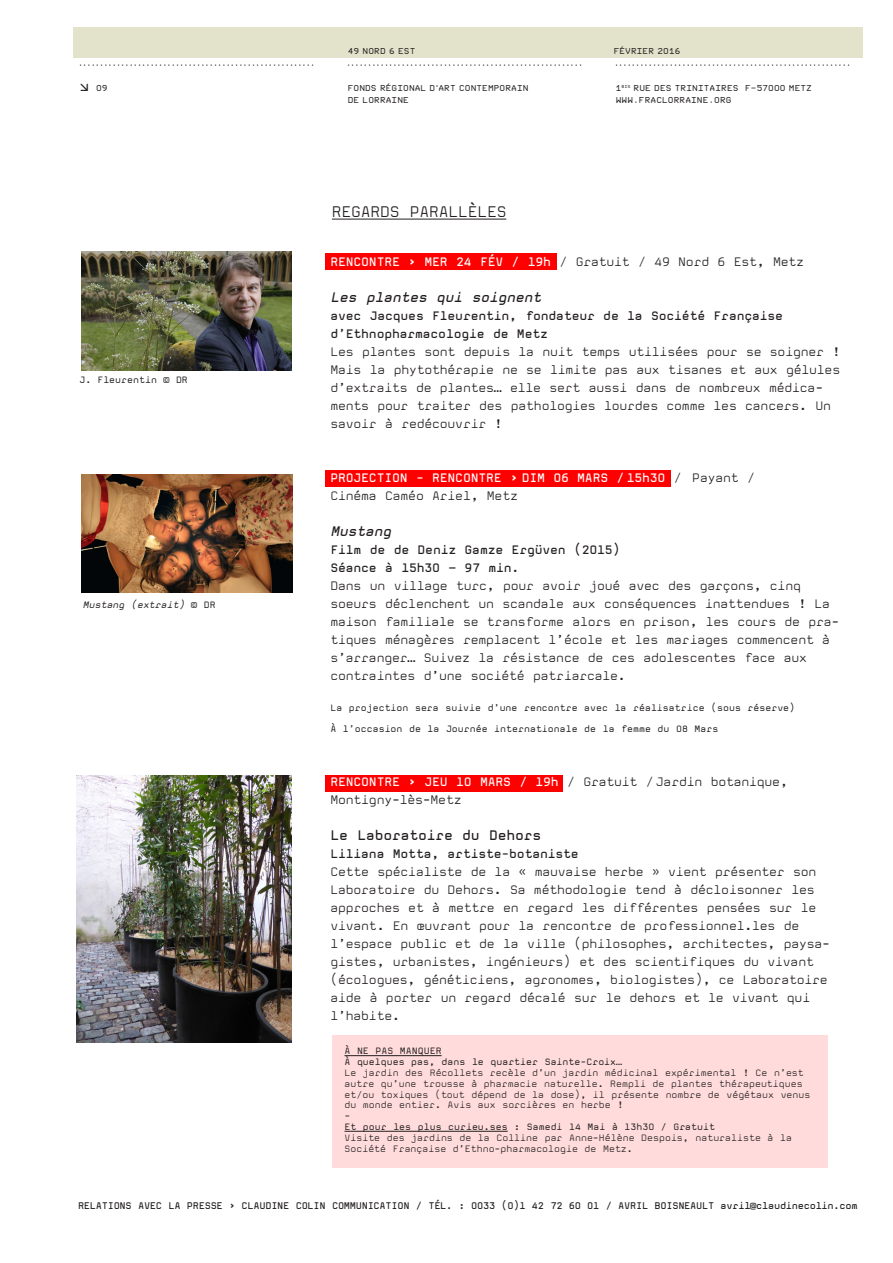
<style>
.page{position:relative;width:893px;height:1263px;background:#fff}
.page>*{position:absolute;margin:0;border:0;box-sizing:border-box;transform-origin:0 0}
.t1{font:300 15px "Mono";letter-spacing:-.02em;color:#231f20}
.t2{font:italic 700 13.5px "Mono";letter-spacing:-.02em;color:#231f20}
.t3{font:700 13.5px "Mono";letter-spacing:-.02em;color:#231f20}
.t4{font:300 12px/18px "Mono";letter-spacing:-.02em;color:#231f20}
.t5{font:700 12px/18px "Mono";letter-spacing:-.02em;color:#231f20}
.t6{font:700 12px/18px "Mono";letter-spacing:-.02em;color:#fff}
.t7{font:700 9.45px "Mono";letter-spacing:-.035em;color:#231f20}
.t8{font:300 9px/10.8px "Mono";color:#231f20}
.t9{font:9px/10.8px "Mono";color:#231f20}
.t10{font:italic 9px "Mono";color:#231f20}
.t11{font:700 7.5px/12px "FRAC";letter-spacing:.02em;color:#231f20}
.s1{font-size:12px}
.s2{font-style:normal}
.s3{font-weight:700;color:#fff}
.s4{font-weight:300;color:#231f20}
</style>
<div class="page">
<div style="left:332px;top:1035px;width:496px;height:133px;background:#ffdbdb"></div>
<hr style="left:344px;top:1055px;width:98px;height:1px;background:#231f20">
<hr style="left:344px;top:1131px;width:164px;height:1px;background:#231f20">
<div style="left:326px;top:254px;width:231px;height:16px;background:#f00"></div>
<div style="left:326px;top:470px;width:345px;height:16px;background:#f00"></div>
<div style="left:326px;top:775px;width:237px;height:17px;background:#f00"></div>
<div style="left:74px;top:28px;width:789px;height:30px;background:#e3e3cc"></div>
<hr style="left:332px;top:219px;width:174px;height:1px;background:#231f20">
<img style="left:81px;top:252px;width:211px;height:118px">
<img style="left:81px;top:474px;width:211px;height:118px">
<img style="left:77px;top:775px;width:214px;height:267px">
<p class="t11" style="left:78px;top:58px;width:239px">........................................................</p>
<p class="t11" style="left:80px;top:82px;width:29px"><span class="s1">d</span> 09</p>
<p class="t11" style="left:346px;top:46px;width:239px">49 NORD 6 EST ........................................................</p>
<p class="t11" style="left:348px;top:82px;width:182px">FONDS RÉGIONAL D’ART CONTEMPORAIN<br>DE LORRAINE</p>
<p class="t11" style="left:614px;top:46px;width:239px">FÉVRIER 2016 ........................................................</p>
<p class="t11" style="left:616px;top:82px;width:198px">1<sup>BIS</sup> RUE DES TRINITAIRES F-57000 METZ<br>WWW.FRACLORRAINE.ORG</p>
<p class="t9" style="left:80px;top:376px;width:110px">J. Fleurentin © DR</p>
<p class="t10" style="left:83px;top:601px;width:134px">Mustang (extrait) <span class="s2">© DR</span></p>
<p class="t1" style="left:332px;top:206px;width:176px">REGARDS PARALLÈLES</p>
<p class="t4" style="left:330px;top:254px;width:475px"><span class="s3">RENCONTRE &gt; MER 24 FÉV / 19h</span> / Gratuit / 49 Nord 6 Est, Metz</p>
<p class="t2" style="left:330px;top:292px;width:212px">Les plantes qui soignent</p>
<p class="t5" style="left:330px;top:308px;width:454px">avec Jacques Fleurentin, fondateur de la Société Française d’Ethnopharmacologie de Metz</p>
<p class="t4" style="left:330px;top:344px;width:511px">Les plantes sont depuis la nuit temps utilisées pour se soigner !<br>Mais la phytothérapie ne se limite pas aux tisanes et aux gélules d’extraits de plantes… elle sert aussi dans de nombreux médica&shy;ments pour traiter des pathologies lourdes comme les cancers. Un savoir à redécouvrir !</p>
<p class="t6" style="left:330px;top:470px;width:426px">PROJECTION - RENCONTRE &gt; DIM 06 MARS / 15h30 <span class="s4">/ Payant /<br>Cinéma Caméo Ariel, Metz</span></p>
<p class="t2" style="left:330px;top:526px;width:62px">Mustang</p>
<p class="t5" style="left:330px;top:542px;width:292px">Film de de Deniz Gamze Ergüven (2015)<br>Séance à 15h30 – 97 min.</p>
<p class="t4" style="left:330px;top:578px;width:511px">Dans un village turc, pour avoir joué avec des garçons, cinq soeurs déclenchent un scandale aux conséquences inattendues ! La maison familiale se transforme alors en prison, les cours de pra&shy;tiques ménagères remplacent l’école et les mariages commencent à s’arranger… Suivez la résistance de ces adolescentes face aux contraintes d’une société patriarcale.</p>
<p class="t9" style="left:330px;top:703px;width:466px">La projection sera suivie d’une rencontre avec la réalisatrice (sous réserve)</p>
<p class="t9" style="left:330px;top:724px;width:389px">À l’occasion de la Journée internationale de la femme du 08 Mars</p>
<p class="t4" style="left:330px;top:774px;width:459px"><span class="s3">RENCONTRE &gt; JEU 10 MARS / 19h</span> / Gratuit / Jardin botanique,<br>Montigny-lès-Metz</p>
<p class="t3" style="left:330px;top:830px;width:212px">Le Laboratoire du Dehors</p>
<p class="t5" style="left:330px;top:846px;width:250px">Liliana Motta, artiste-botaniste</p>
<p class="t4" style="left:330px;top:864px;width:501px">Cette spécialiste de la « mauvaise herbe » vient présenter son Laboratoire du Dehors. Sa méthodologie tend à décloisonner les approches et à mettre en regard les différentes pensées sur le vivant. En œuvrant pour la rencontre de professionnel.les de l’espace public et de la ville (philosophes, architectes, paysa&shy;gistes, urbanistes, ingénieurs) et des scientifiques du vivant (écologues, généticiens, agronomes, biologistes), ce Laboratoire aide à porter un regard décalé sur le dehors et le vivant qui l’habite.</p>
<p class="t9" style="left:344px;top:1046px;width:279px">À NE PAS MANQUER<br>À quelques pas, dans le quartier Sainte-Croix…</p>
<p class="t8" style="left:344px;top:1068px;width:467px">Le jardin des Récollets recèle d’un jardin médicinal expérimental ! Ce n’est autre qu’une trousse à pharmacie naturelle. Rempli de plantes thérapeutiques et/ou toxiques (tout dépend de la dose), il présente nombre de végétaux venus du monde entier. Avis aux sorcières en herbe !</p>
<p class="t9" style="left:344px;top:1111px;width:372px">-<br>Et pour les plus curieu.ses : Samedi 14 Mai à 13h30 / Gratuit</p>
<p class="t8" style="left:344px;top:1133px;width:449px">Visite des jardins de la Colline par Anne-Hélène Despois, naturaliste à la<br>Société Française d’Ethno-pharmacologie de Metz.</p>
<p class="t7" style="left:78px;top:1202px;width:781px">RELATIONS AVEC LA PRESSE &gt; CLAUDINE COLIN COMMUNICATION / TÉL. : 0033 (0)1 42 72 60 01 / AVRIL BOISNEAULT avril@claudinecolin.com</p>
</div>
